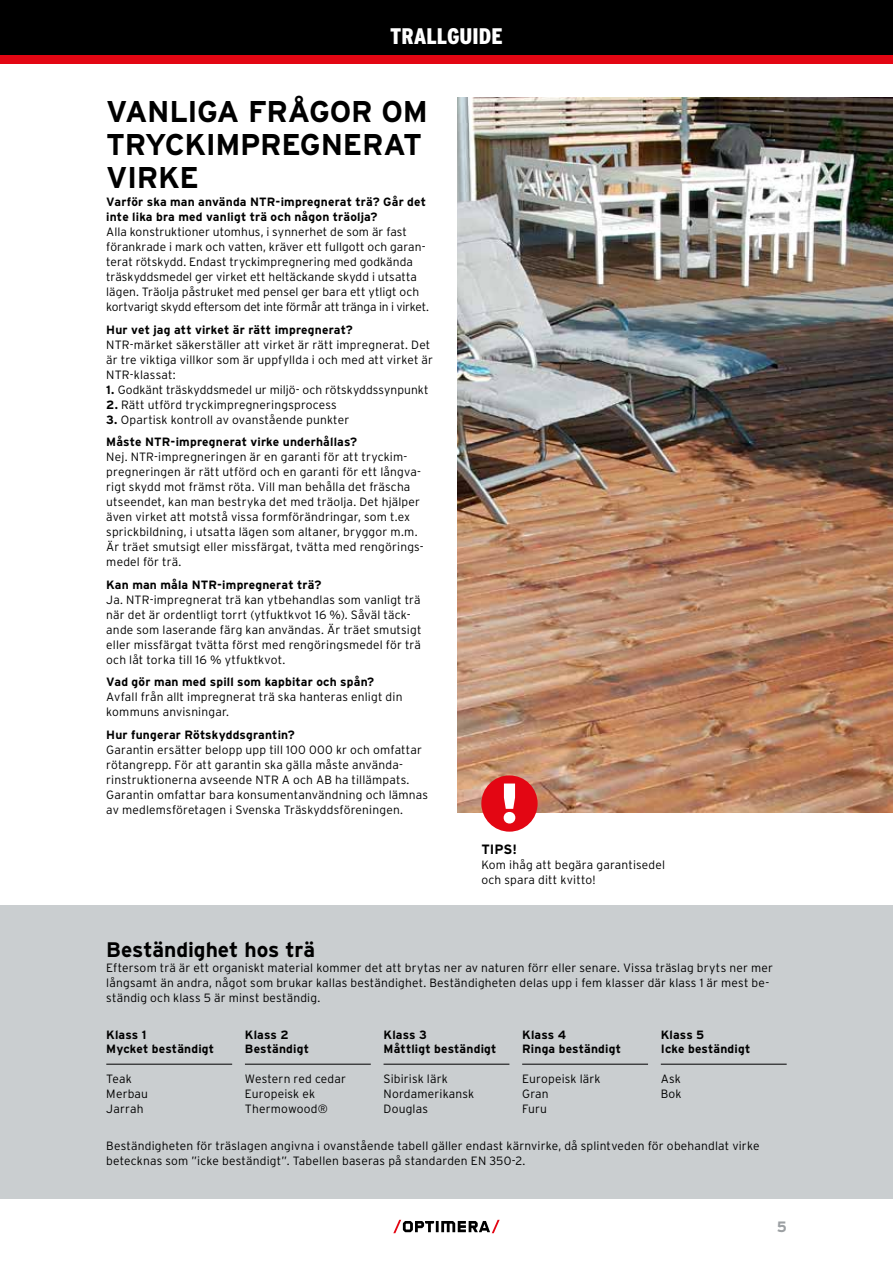
<style>
.page{position:relative;width:893px;height:1263px;background:#fff}
.page>*{position:absolute;margin:0;border:0;box-sizing:border-box;transform-origin:0 0}
.t1{font:700 30px/33px "Interstate";letter-spacing:-.015em;color:#000}
.t2{font:900 condensed 22.5px "Interstate";color:#fff}
.t3{font:700 21px "Interstate";letter-spacing:-.005em;color:#000}
.t4{font:700 15px "Interstate";color:#9ca0a3}
.t5{font:700 13.5px "Interstate";color:#000}
.t6{font:300 12px/15px "Interstate";letter-spacing:.01em;color:#000}
.t7{font:700 12px/14.4px "Interstate";letter-spacing:.015em;color:#000}
.s1{font-weight:700}
.s2{font-weight:300}
</style>
<div class="page">
<svg style="left:393px;top:1220px;width:107px;height:13px"></svg>
<div style="left:0;top:0;width:893px;height:55px;background:#000"></div>
<div style="left:0;top:55px;width:893px;height:9px;background:#e30613"></div>
<div style="left:0;top:906px;width:893px;height:293px;background:#caced0"></div>
<img style="left:457px;top:98px;width:436px;height:715px">
<hr style="left:106px;top:1064px;width:126px;height:1px;background:#000">
<hr style="left:245px;top:1064px;width:126px;height:1px;background:#000">
<hr style="left:384px;top:1064px;width:125px;height:1px;background:#000">
<hr style="left:522px;top:1064px;width:126px;height:1px;background:#000">
<hr style="left:661px;top:1064px;width:126px;height:1px;background:#000">
<div style="left:481px;top:775px;width:57px;height:57px;background:#e30613;border-radius:50%"></div>
<svg style="left:504px;top:783px;width:11px;height:40px"></svg>
<h2 class="t2" style="left:390px;top:22px;width:114px">TRALLGUIDE</h2>
<h1 class="t1" style="left:106px;top:94px;width:323px">VANLIGA FRÅGOR OM<br>TRYCKIMPREGNERAT<br>VIRKE</h1>
<p class="t7" style="left:106px;top:195px;width:321px;line-height:15px">Varför ska man använda NTR-impregnerat trä? Går det inte lika bra med vanligt trä och någon träolja?</p>
<p class="t6" style="left:106px;top:225px;width:324px">Alla konstruktioner utomhus, i synnerhet de som är fast förankrade i mark och vatten, kräver ett fullgott och garan&shy;terat rötskydd. Endast tryckimpregnering med godkända träskyddsmedel ger virket ett heltäckande skydd i utsatta lägen. Träolja påstruket med pensel ger bara ett ytligt och kortvarigt skydd eftersom det inte förmår att tränga in i virket.</p>
<p class="t7" style="left:106px;top:322px;width:248px">Hur vet jag att virket är rätt impregnerat?</p>
<p class="t6" style="left:106px;top:337px;width:328px">NTR-märket säkerställer att virket är rätt impregnerat. Det är tre viktiga villkor som är uppfyllda i och med att virket är<br>NTR-klassat:</p>
<p class="t6" style="left:106px;top:382px;width:324px"><span class="s1">1.</span> Godkänt träskyddsmedel ur miljö- och rötskyddssynpunkt</p>
<p class="t6" style="left:106px;top:397px;width:232px"><span class="s1">2.</span> Rätt utförd tryckimpregneringsprocess</p>
<p class="t7" style="left:106px;top:408px;width:252px;line-height:22.5px">3. <span class="s2">Opartisk kontroll av ovanstående punkter<br></span>Måste NTR-impregnerat virke underhållas?</p>
<p class="t6" style="left:106px;top:450px;width:319px">Nej. NTR-impregneringen är en garanti för att tryckim&shy;pregneringen är rätt utförd och en garanti för ett långva&shy;rigt skydd mot främst röta. Vill man behålla det fräscha utseendet, kan man bestryka det med träolja. Det hjälper även virket att motstå vissa formförändringar, som t.ex sprickbildning, i utsatta lägen som altaner, bryggor m.m.<br>Är träet smutsigt eller missfärgat, tvätta med rengörings&shy;medel för trä.</p>
<p class="t7" style="left:106px;top:577px;width:217px">Kan man måla NTR-impregnerat trä?</p>
<p class="t6" style="left:106px;top:592px;width:317px">Ja. NTR-impregnerat trä kan ytbehandlas som vanligt trä när det är ordentligt torrt (ytfuktkvot 16 %). Såväl täck&shy;ande som laserande färg kan användas. Är träet smutsigt eller missfärgat tvätta först med rengöringsmedel för trä och låt torka till 16 % ytfuktkvot.</p>
<p class="t7" style="left:106px;top:675px;width:269px">Vad gör man med spill som kapbitar och spån?</p>
<p class="t6" style="left:106px;top:690px;width:298px">Avfall från allt impregnerat trä ska hanteras enligt din kommuns anvisningar.</p>
<p class="t7" style="left:106px;top:727px;width:190px">Hur fungerar Rötskyddsgrantin?</p>
<p class="t6" style="left:106px;top:742px;width:323px">Garantin ersätter belopp upp till 100 000 kr och omfattar rötangrepp. För att garantin ska gälla måste använda&shy;rinstruktionerna avseende NTR A och AB ha tillämpats.<br>Garantin omfattar bara konsumentanvändning och lämnas av medlemsföretagen i Svenska Träskyddsföreningen.</p>
<p class="t5" style="left:481px;top:841px;width:37px">TIPS!</p>
<p class="t6" style="left:481px;top:857px;width:185px">Kom ihåg att begära garantisedel och spara ditt kvitto!</p>
<h3 class="t3" style="left:106px;top:936px;width:210px">Beständighet hos trä</h3>
<p class="t6" style="left:106px;top:960px;width:668px">Eftersom trä är ett organiskt material kommer det att brytas ner av naturen förr eller senare. Vissa träslag bryts ner mer långsamt än andra, något som brukar kallas beständighet. Beständigheten delas upp i fem klasser där klass 1 är mest be&shy;ständig och klass 5 är minst beständig.</p>
<p class="t7" style="left:106px;top:1027px;width:109px">Klass 1<br>Mycket beständigt</p>
<p class="t6" style="left:106px;top:1071px;width:43px">Teak<br>Merbau<br>Jarrah</p>
<p class="t7" style="left:245px;top:1027px;width:66px">Klass 2<br>Beständigt</p>
<p class="t6" style="left:245px;top:1071px;width:103px">Western red cedar<br>Europeisk ek<br>Thermowood®</p>
<p class="t7" style="left:384px;top:1027px;width:114px">Klass 3<br>Måttligt beständigt</p>
<p class="t6" style="left:384px;top:1071px;width:92px">Sibirisk lärk<br>Nordamerikansk<br>Douglas</p>
<p class="t7" style="left:522px;top:1027px;width:100px">Klass 4<br>Ringa beständigt</p>
<p class="t6" style="left:522px;top:1071px;width:80px">Europeisk lärk<br>Gran<br>Furu</p>
<p class="t7" style="left:661px;top:1027px;width:91px">Klass 5<br>Icke beständigt</p>
<p class="t6" style="left:661px;top:1071px;width:22px">Ask<br>Bok</p>
<p class="t6" style="left:106px;top:1138px;width:655px">Beständigheten för träslagen angivna i ovanstående tabell gäller endast kärnvirke, då splintveden för obehandlat virke betecknas som ”icke beständigt”. Tabellen baseras på standarden EN 350-2.</p>
<p class="t4" style="left:777px;top:1217px;width:12px">5</p>
</div>
